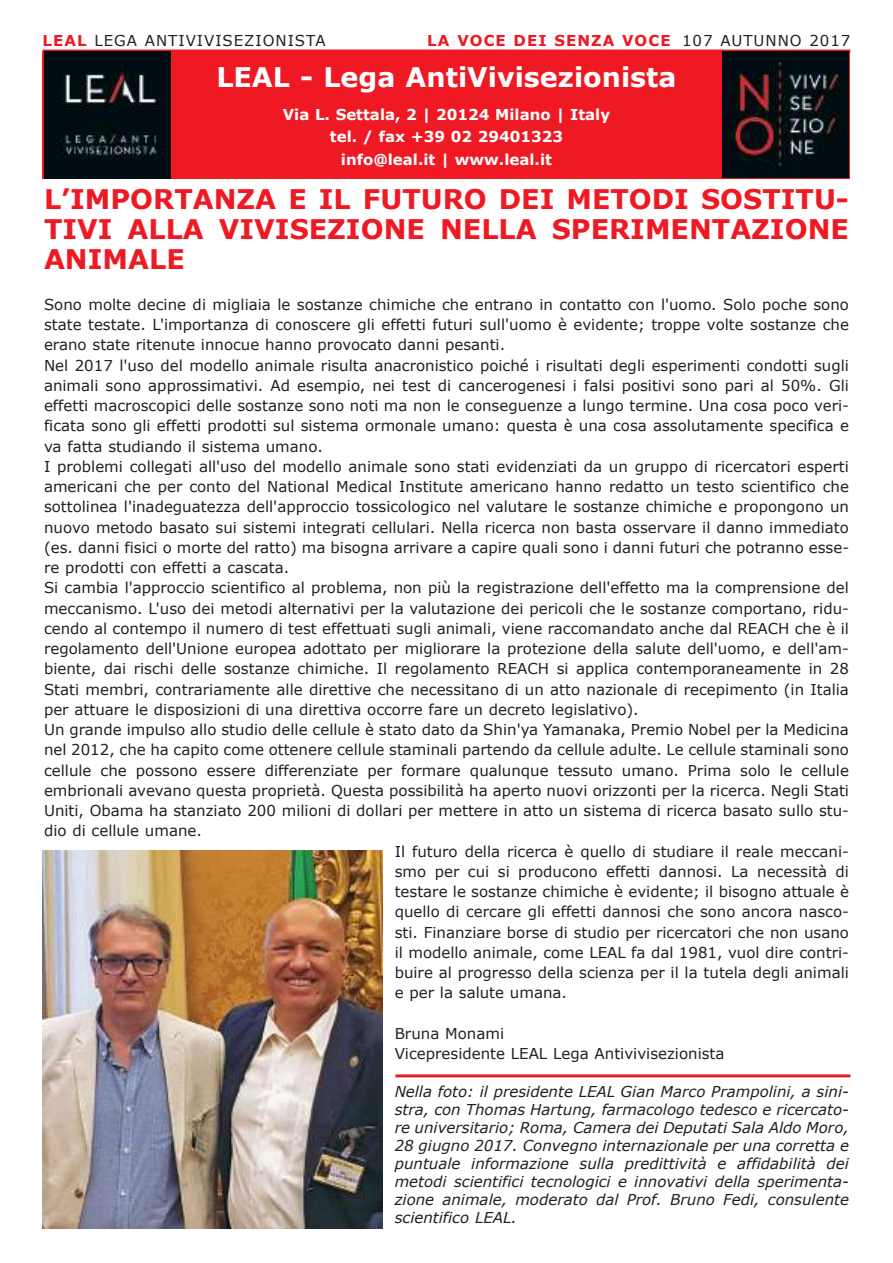
<style>
.page{position:relative;width:893px;height:1263px;background:#fff}
.page>*{position:absolute;margin:0;border:0;box-sizing:border-box;transform-origin:0 0}
.t1{font:700 27px/30px "Verdana";color:#ef1923;text-align:justify}
.t2{font:700 27px "Verdana";color:#fff}
.t3{font:15px/20.2px "Verdana";color:#241f1f}
.t4{font:italic 15px/18px "Verdana";color:#241f1f;text-align:justify}
.t5{font:700 15px/22.5px "Verdana";color:#fff;text-align:center}
.t6{font:700 15px "Verdana";letter-spacing:.07em;color:#ef1923}
.t7{font:15px "Verdana";letter-spacing:.065em;color:#241f1f}
.s1{font-weight:700;color:#ef1923}
.s2{font-weight:400;color:#241f1f}
</style>
<div class="page">
<hr style="left:43px;top:50px;width:807px;height:3px;background:#ef1923">
<div style="left:43px;top:51px;width:807px;height:128px;background:#ef1923"></div>
<img style="left:723px;top:51px;width:125px;height:126px">
<img style="left:44px;top:51px;width:126px;height:128px">
<img style="left:43px;top:850px;width:340px;height:379px">
<hr style="left:395px;top:1074px;width:455px;height:3px;background:#ef1923">
<p class="t7" style="left:43px;top:30px;width:285px"><span class="s1">LEAL</span> LEGA ANTIVIVISEZIONISTA</p>
<p class="t6" style="left:427px;top:30px;width:425px">LA VOCE DEI SENZA VOCE <span class="s2">107 AUTUNNO 2017</span></p>
<h1 class="t2" style="left:216px;top:59px;width:462px">LEAL - Lega AntiVivisezionista</h1>
<p class="t5" style="left:283px;top:102px;width:329px">Via L. Settala, 2 | 20124 Milano | Italy tel. / fax +39 02 29401323 info@leal.it | www.leal.it</p>
<h1 class="t1" style="left:44px;top:183px;width:806px">L’IMPORTANZA E IL FUTURO DEI METODI SOSTITU-TIVI ALLA VIVISEZIONE NELLA SPERIMENTAZIONE ANIMALE</h1>
<p class="t3" style="left:44px;top:294px;width:806px">Sono molte decine di migliaia le sostanze chimiche che entrano in contatto con l'uomo. Solo poche sono</p>
<p class="t3" style="left:44px;top:314px;width:806px">state testate. L'importanza di conoscere gli effetti futuri sull'uomo è evidente; troppe volte sostanze che</p>
<p class="t3" style="left:44px;top:334px;width:463px">erano state ritenute innocue hanno provocato danni pesanti.</p>
<p class="t3" style="left:44px;top:354px;width:806px">Nel 2017 l'uso del modello animale risulta anacronistico poiché i risultati degli esperimenti condotti sugli</p>
<p class="t3" style="left:44px;top:375px;width:806px">animali sono approssimativi. Ad esempio, nei test di cancerogenesi i falsi positivi sono pari al 50%. Gli</p>
<p class="t3" style="left:44px;top:395px;width:806px">effetti macroscopici delle sostanze sono noti ma non le conseguenze a lungo termine. Una cosa poco veri-</p>
<p class="t3" style="left:44px;top:415px;width:806px">ficata sono gli effetti prodotti sul sistema ormonale umano: questa è una cosa assolutamente specifica e</p>
<p class="t3" style="left:44px;top:435px;width:280px">va fatta studiando il sistema umano.</p>
<p class="t3" style="left:44px;top:456px;width:806px">I problemi collegati all'uso del modello animale sono stati evidenziati da un gruppo di ricercatori esperti</p>
<p class="t3" style="left:44px;top:476px;width:806px">americani che per conto del National Medical Institute americano hanno redatto un testo scientifico che</p>
<p class="t3" style="left:44px;top:496px;width:806px">sottolinea l'inadeguatezza dell'approccio tossicologico nel valutare le sostanze chimiche e propongono un</p>
<p class="t3" style="left:44px;top:516px;width:806px">nuovo metodo basato sui sistemi integrati cellulari. Nella ricerca non basta osservare il danno immediato</p>
<p class="t3" style="left:44px;top:537px;width:807px">(es. danni fisici o morte del ratto) ma bisogna arrivare a capire quali sono i danni futuri che potranno esse-</p>
<p class="t3" style="left:44px;top:557px;width:247px">re prodotti con effetti a cascata.</p>
<p class="t3" style="left:44px;top:577px;width:806px">Si cambia l'approccio scientifico al problema, non più la registrazione dell'effetto ma la comprensione del</p>
<p class="t3" style="left:44px;top:597px;width:806px">meccanismo. L'uso dei metodi alternativi per la valutazione dei pericoli che le sostanze comportano, ridu-</p>
<p class="t3" style="left:44px;top:618px;width:806px">cendo al contempo il numero di test effettuati sugli animali, viene raccomandato anche dal REACH che è il</p>
<p class="t3" style="left:44px;top:638px;width:806px">regolamento dell'Unione europea adottato per migliorare la protezione della salute dell'uomo, e dell'am-</p>
<p class="t3" style="left:44px;top:658px;width:806px">biente, dai rischi delle sostanze chimiche. Il regolamento REACH si applica contemporaneamente in 28</p>
<p class="t3" style="left:44px;top:678px;width:806px">Stati membri, contrariamente alle direttive che necessitano di un atto nazionale di recepimento (in Italia</p>
<p class="t3" style="left:44px;top:699px;width:596px">per attuare le disposizioni di una direttiva occorre fare un decreto legislativo).</p>
<p class="t3" style="left:44px;top:719px;width:806px">Un grande impulso allo studio delle cellule è stato dato da Shin'ya Yamanaka, Premio Nobel per la Medicina</p>
<p class="t3" style="left:44px;top:739px;width:806px">nel 2012, che ha capito come ottenere cellule staminali partendo da cellule adulte. Le cellule staminali sono</p>
<p class="t3" style="left:44px;top:759px;width:806px">cellule che possono essere differenziate per formare qualunque tessuto umano. Prima solo le cellule</p>
<p class="t3" style="left:44px;top:780px;width:806px">embrionali avevano questa proprietà. Questa possibilità ha aperto nuovi orizzonti per la ricerca. Negli Stati</p>
<p class="t3" style="left:44px;top:800px;width:807px">Uniti, Obama ha stanziato 200 milioni di dollari per mettere in atto un sistema di ricerca basato sullo stu-</p>
<p class="t3" style="left:44px;top:820px;width:159px">dio di cellule umane.</p>
<p class="t3" style="left:395px;top:840px;width:456px">Il futuro della ricerca è quello di studiare il reale meccani-</p>
<p class="t3" style="left:395px;top:861px;width:456px">smo per cui si producono effetti dannosi. La necessità di</p>
<p class="t3" style="left:395px;top:881px;width:456px">testare le sostanze chimiche è evidente; il bisogno attuale è</p>
<p class="t3" style="left:395px;top:901px;width:456px">quello di cercare gli effetti dannosi che sono ancora nasco-</p>
<p class="t3" style="left:395px;top:921px;width:456px">sti. Finanziare borse di studio per ricercatori che non usano</p>
<p class="t3" style="left:395px;top:942px;width:456px">il modello animale, come LEAL fa dal 1981, vuol dire contri-</p>
<p class="t3" style="left:395px;top:962px;width:456px">buire al progresso della scienza per il la tutela degli animali</p>
<p class="t3" style="left:395px;top:982px;width:174px">e per la salute umana.</p>
<p class="t3" style="left:395px;top:1023px;width:331px">Bruna Monami<br>Vicepresidente LEAL Lega Antivivisezionista</p>
<p class="t4" style="left:395px;top:1082px;width:456px">Nella foto: il presidente LEAL Gian Marco Prampolini, a sini&shy;stra, con Thomas Hartung, farmacologo tedesco e ricercato&shy;re universitario; Roma, Camera dei Deputati Sala Aldo Moro, 28 giugno 2017. Convegno internazionale per una corretta e puntuale informazione sulla predittività e affidabilità dei metodi scientifici tecnologici e innovativi della sperimenta&shy;zione animale, moderato dal Prof. Bruno Fedi, consulente scientifico LEAL.</p>
</div>
